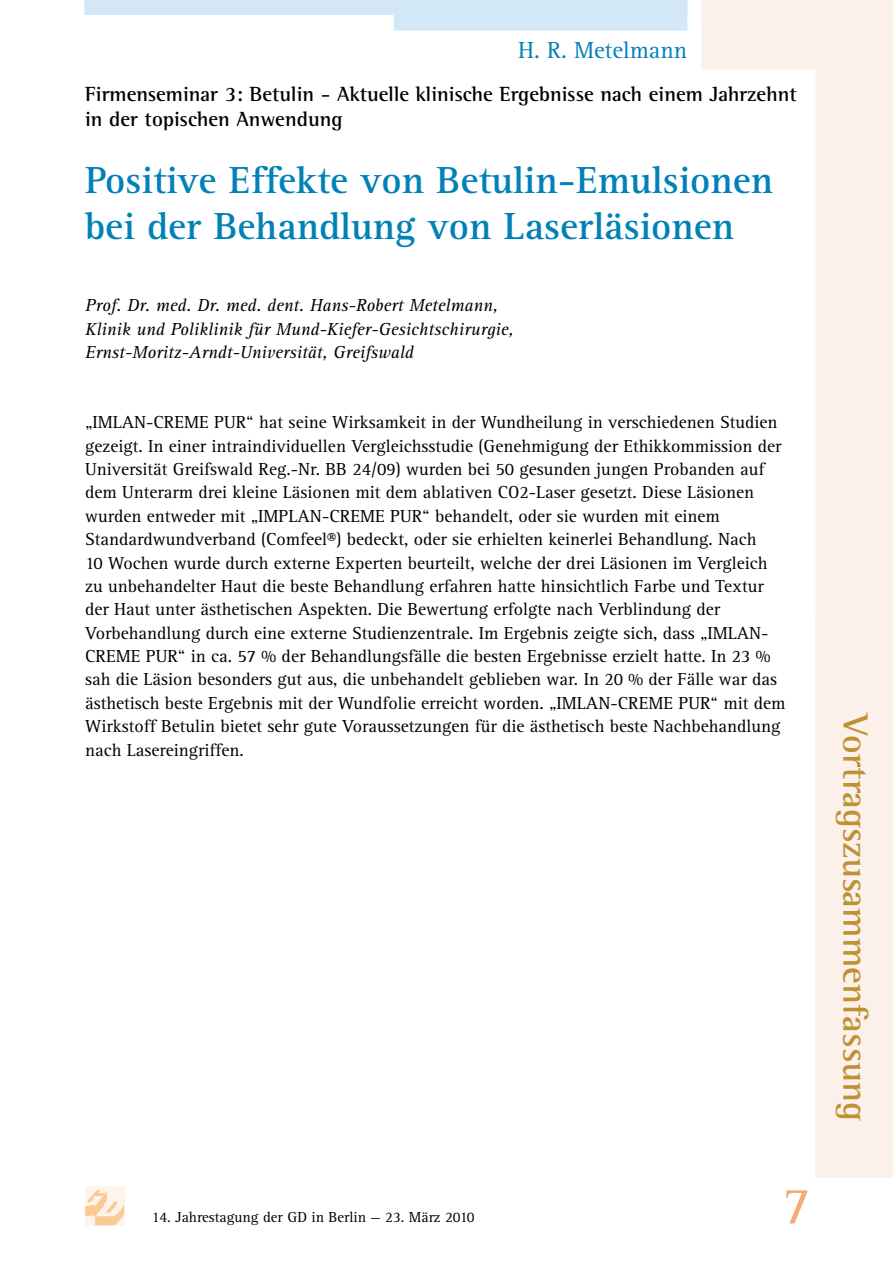
<style>
.page{position:relative;width:893px;height:1263px;background:#fff}
.page>*{position:absolute;margin:0;border:0;box-sizing:border-box;transform-origin:0 0}
.t1{font:54px "Agfa Rotis Serif";color:#f6aa75}
.t2{font:700 39px/46.8px "Agfa Rotis Serif";color:#0081b8}
.t3{font:700 36px "Agfa Rotis Semi Serif";color:#be9134}
.t4{font:24px "Agfa Rotis Serif";color:#0081b8}
.t5{font:700 21px/25.2px "Agfa Rotis Semi Serif";color:#000}
.t6{font:18px/23.4px "Agfa Rotis Serif";color:#000}
.t7{font:italic 18px/23.4px "Agfa Rotis Serif";color:#000}
.t8{font:15px "Agfa Rotis Serif";color:#000}
</style>
<div class="page">
<svg style="left:701px;top:21px;width:192px;height:1157px"></svg>
<div style="left:85px;top:1186px;width:39px;height:39px;background:#fef4ec"></div>
<svg style="left:85px;top:1189px;width:39px;height:36px"></svg>
<svg style="left:84px;top:0;width:603px;height:31px"></svg>
<div style="left:701px;top:0;width:192px;height:21px;background:#fcf1ea"></div>
<h3 class="t4" style="left:518px;top:37px;width:171px">H. R. Metelmann</h3>
<p class="t5" style="left:85px;top:81px;width:713px">Firmenseminar 3: Betulin - Aktuelle klinische Ergebnisse nach einem Jahrzehnt in der topischen Anwendung</p>
<h2 class="t2" style="left:85px;top:157px;width:690px">Positive Effekte von Betulin-Emulsionen bei der Behandlung von Laserläsionen</h2>
<p class="t7" style="left:85px;top:294px;width:430px">Prof. Dr. med. Dr. med. dent. Hans-Robert Metelmann,<br>Klinik und Poliklinik für Mund-Kiefer-Gesichtschirurgie,<br>Ernst-Moritz-Arndt-Universität, Greifswald</p>
<p class="t6" style="left:85px;top:411px;width:702px">„IMLAN-CREME PUR“ hat seine Wirksamkeit in der Wundheilung in verschiedenen Studien gezeigt. In einer intraindividuellen Vergleichsstudie (Genehmigung der Ethikkommission der Universität Greifswald Reg.-Nr. BB 24/09) wurden bei 50 gesunden jungen Probanden auf dem Unterarm drei kleine Läsionen mit dem ablativen CO2-Laser gesetzt. Diese Läsionen wurden entweder mit „IMPLAN-CREME PUR“ behandelt, oder sie wurden mit einem Standardwundverband (Comfeel®) bedeckt, oder sie erhielten keinerlei Behandlung. Nach<br>10 Wochen wurde durch externe Experten beurteilt, welche der drei Läsionen im Vergleich zu unbehandelter Haut die beste Behandlung erfahren hatte hinsichtlich Farbe und Textur der Haut unter ästhetischen Aspekten. Die Bewertung erfolgte nach Verblindung der Vorbehandlung durch eine externe Studienzentrale. Im Ergebnis zeigte sich, dass „IMLAN-CREME PUR“ in ca. 57 % der Behandlungsfälle die besten Ergebnisse erzielt hatte. In 23 % sah die Läsion besonders gut aus, die unbehandelt geblieben war. In 20 % der Fälle war das ästhetisch beste Ergebnis mit der Wundfolie erreicht worden. „IMLAN-CREME PUR“ mit dem Wirkstoff Betulin bietet sehr gute Voraussetzungen für die ästhetisch beste Nachbehandlung nach Lasereingriffen.</p>
<p class="t8" style="left:152px;top:1208px;width:324px">14. Jahrestagung der GD in Berlin — 23. März 2010</p>
<h1 class="t1" style="left:783px;top:1175px;width:30px">7</h1>
<h3 class="t3" style="left:877px;top:714px;width:409px;rotate:90deg">Vortragszusammenfassung</h3>
</div>
